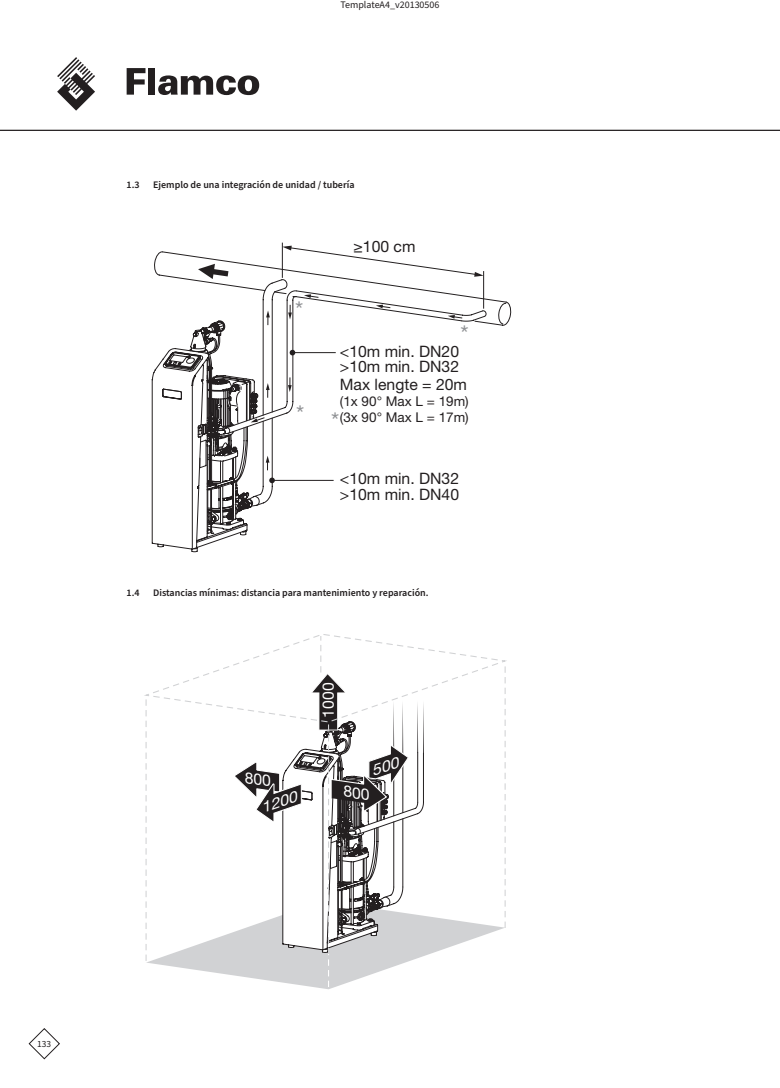
<style>
.page{position:relative;width:780px;height:1088px;background:#fff}
.page>*{position:absolute;margin:0;border:0;box-sizing:border-box;transform-origin:0 0}
.t1{font:23.25px "Helvetica Neue LT Com";color:#919396}
.t2{font:15.75px/15.8px "Helvetica Neue LT Com";color:#231f20}
.t3{font:15.75px "Helvetica Neue LT Com";color:#fff}
.t4{font:italic 14.88px "Helvetica Neue LT Com";color:#fff;scale:1.12 1}
.t5{font:13.5px/15.8px "Helvetica Neue LT Com";color:#231f20}
.t6{font:600 10px "Source Sans Pro";color:#231f20}
.t7{font:10px "Source Sans Pro";color:#231f20}
.t8{font:9.38px "Source Sans Pro";color:#231f20}
</style>
<div class="page">
<svg style="left:28px;top:1028px;width:32px;height:31px"></svg>
<svg style="left:57px;top:57px;width:38px;height:54px"></svg>
<svg style="left:127px;top:68px;width:18px;height:27px"></svg>
<div style="left:148px;top:68px;width:7px;height:27px;background:#231f20"></div>
<svg style="left:158px;top:75px;width:101px;height:20px"></svg>
<svg style="left:484px;top:271px;width:28px;height:55px"></svg>
<hr style="left:483px;top:271px;width:1px;height:38px;background:#231f20">
<hr style="left:282px;top:243px;width:1px;height:35px;background:#231f20">
<svg style="left:152px;top:246px;width:331px;height:303px"></svg>
<hr style="left:0;top:130px;width:780px;height:1px;background:#231f20">
<svg style="left:144px;top:634px;width:363px;height:355px"></svg>
<p class="t7" style="left:340px;top:-3px;width:101px">TemplateA4_v20130506</p>
<p class="t6" style="left:126px;top:178px;width:15px">1.3</p>
<p class="t6" style="left:153px;top:178px;width:203px">Ejemplo de una integración de unidad / tubería</p>
<p class="t1" style="left:295px;top:295px;width:10px">*</p>
<p class="t2" style="left:353px;top:238px;width:63px">≥100 cm</p>
<p class="t1" style="left:460px;top:319px;width:10px">*</p>
<p class="t2" style="left:340px;top:343px;width:121px">&lt;10m min. DN20 &gt;10m min. DN32</p>
<p class="t2" style="left:340px;top:376px;width:129px">Max lengte = 20m</p>
<p class="t5" style="left:340px;top:393px;width:130px">(1x 90° Max L = 19m) (3x 90° Max L = 17m)</p>
<p class="t1" style="left:296px;top:403px;width:44px">* *</p>
<p class="t2" style="left:340px;top:470px;width:121px">&lt;10m min. DN32 &gt;10m min. DN40</p>
<p class="t6" style="left:126px;top:586px;width:15px">1.4</p>
<p class="t6" style="left:153px;top:586px;width:277px">Distancias mínimas: distancia para mantenimiento y reparación.</p>
<p class="t3" style="left:318px;top:718px;width:37px;rotate:-90deg">1000</p>
<p class="t4" style="left:258px;top:799px;width:35px;rotate:-19deg">1200</p>
<p class="t8" style="left:37px;top:1038px;width:15px">133</p>
</div>
